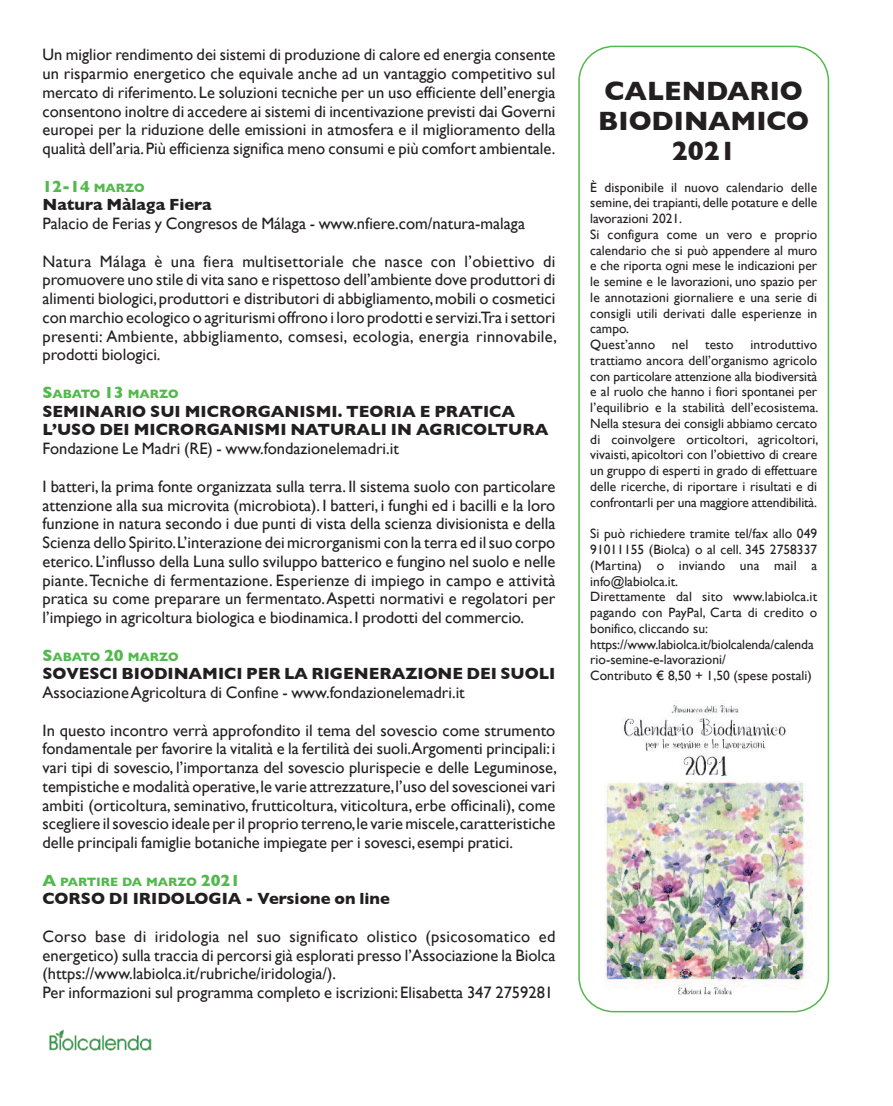
<style>
.page{position:relative;width:893px;height:1106px;background:#fff}
.page>*{position:absolute;margin:0;border:0;box-sizing:border-box;transform-origin:0 0}
.t1{font:700 27px/30px "Gill Sans";color:#231f20;text-align:center}
.t2{font:16.5px/18.8px "Gill Sans";color:#231f20;text-align:justify}
.t3{font:700 16.5px/18.8px "Gill Sans";color:#231f20}
.t4{font:13.5px/15.8px "Gill Sans";color:#231f20}
.t5{font:700 12.3px "Gill Sans";color:#52b94c}
.s1{color:#52b94c}
.s2{font-size:12.3px;color:#52b94c}
.s3{font-size:16.5px}
</style>
<div class="page">
<img style="left:49px;top:1029px;width:103px;height:22px">
<svg style="left:578px;top:46px;width:251px;height:966px"></svg>
<img style="left:604px;top:700px;width:213px;height:299px">
<p class="t2" style="left:43px;top:45px;width:514px">Un miglior rendimento dei sistemi di produzione di calore ed energia consente un risparmio energetico che equivale anche ad un vantaggio competitivo sul mercato di riferimento. Le soluzioni tecniche per un uso efficiente dell’energia consentono inoltre di accedere ai sistemi di incentivazione previsti dai Governi europei per la riduzione delle emissioni in atmosfera e il miglioramento della qualità dell’aria.Più efficienza significa meno consumi e più comfort ambientale.</p>
<p class="t3" style="left:43px;top:176px;width:171px"><span class="s1">12-14</span> <span class="s2">MARZO<br></span>NATURA MÀLAGA FIERA</p>
<p class="t2" style="left:43px;top:214px;width:484px">Palacio de Ferias y Congresos de Málaga - www.nfiere.com/natura-malaga</p>
<p class="t2" style="left:43px;top:252px;width:516px">Natura Málaga è una fiera multisettoriale che nasce con l’obiettivo di promuovere uno stile di vita sano e rispettoso dell’ambiente dove produttori di alimenti biologici,produttori e distributori di abbigliamento,mobili o cosmetici con marchio ecologico o agriturismi offrono i loro prodotti e servizi.Tra i settori presenti: Ambiente, abbigliamento, comsesi, ecologia, energia rinnovabile, prodotti biologici.</p>
<p class="t5" style="left:43px;top:386px;width:138px"><span class="s3">S</span>ABATO <span class="s3">13</span> MARZO</p>
<p class="t3" style="left:43px;top:401px;width:508px">SEMINARIO SUI MICRORGANISMI. TEORIA E PRATICA<br>L’USO DEI MICRORGANISMI NATURALI IN AGRICOLTURA</p>
<p class="t2" style="left:43px;top:439px;width:358px">Fondazione Le Madri (RE) - www.fondazionelemadri.it</p>
<p class="t2" style="left:43px;top:477px;width:514px">I batteri, la prima fonte organizzata sulla terra. Il sistema suolo con particolare attenzione alla sua microvita (microbiota). I batteri, i funghi ed i bacilli e la loro funzione in natura secondo i due punti di vista della scienza divisionista e della Scienza dello Spirito.L’interazione dei microrganismi con la terra ed il suo corpo eterico.L’influsso della Luna sullo sviluppo batterico e fungino nel suolo e nelle piante.Tecniche di fermentazione. Esperienze di impiego in campo e attività pratica su come preparare un fermentato.Aspetti normativi e regolatori per l’impiego in agricoltura biologica e biodinamica.I prodotti del commercio.</p>
<p class="t5" style="left:43px;top:649px;width:138px"><span class="s3">S</span>ABATO <span class="s3">20</span> MARZO</p>
<p class="t3" style="left:43px;top:664px;width:514px">SOVESCI BIODINAMICI PER LA RIGENERAZIONE DEI SUOLI</p>
<p class="t2" style="left:43px;top:683px;width:424px">AssociazioneAgricoltura di Confine - www.fondazionelemadri.it</p>
<p class="t2" style="left:43px;top:720px;width:516px">In questo incontro verrà approfondito il tema del sovescio come strumento fondamentale per favorire la vitalità e la fertilità dei suoli.Argomenti principali:i vari tipi di sovescio, l’importanza del sovescio plurispecie e delle Leguminose, tempistiche e modalità operative,le varie attrezzature,l’uso del sovescionei vari ambiti (orticoltura, seminativo, frutticoltura, viticoltura, erbe officinali), come scegliere il sovescio ideale per il proprio terreno,le varie miscele,caratteristiche delle principali famiglie botaniche impiegate per i sovesci, esempi pratici.</p>
<p class="t5" style="left:43px;top:874px;width:199px"><span class="s3">A</span> PARTIRE DA MARZO <span class="s3">2021</span></p>
<p class="t3" style="left:43px;top:889px;width:349px">CORSO DI IRIDOLOGIA - VERSIONE ON LINE</p>
<p class="t2" style="left:43px;top:927px;width:514px;text-align:left">Corso base di iridologia nel suo significato olistico (psicosomatico ed energetico) sulla traccia di percorsi già esplorati presso l’Associazione la Biolca (https://www.labiolca.it/rubriche/iridologia/).<br>Per informazioni sul programma completo e iscrizioni:Elisabetta 347 2759281</p>
<h1 class="t1" style="left:598px;top:76px;width:212px">CALENDARIO<br>BIODINAMICO<br>2021</h1>
<p class="t4" style="left:590px;top:179px;width:230px">È disponibile il nuovo calendario delle semine, dei trapianti, delle potature e delle lavorazioni 2021.<br>Si configura come un vero e proprio calendario che si può appendere al muro e che riporta ogni mese le indicazioni per le semine e le lavorazioni, uno spazio per le annotazioni giornaliere e una serie di consigli utili derivati dalle esperienze in campo.<br>Quest’anno nel testo introduttivo trattiamo ancora dell’organismo agricolo con particolare attenzione alla biodiversità e al ruolo che hanno i fiori spontanei per l’equilibrio e la stabilità dell’ecosistema.<br>Nella stesura dei consigli abbiamo cercato di coinvolgere orticoltori, agricoltori, vivaisti, apicoltori con l’obiettivo di creare un gruppo di esperti in grado di effettuare delle ricerche, di riportare i risultati e di confrontarli per una maggiore attendibilità.</p>
<p class="t4" style="left:590px;top:525px;width:228px">Si può richiedere tramite tel/fax allo 049<br>91011155 (Biolca) o al cell. 345 2758337 (Martina) o inviando una mail a info@labiolca.it.<br>Direttamente dal sito www.labiolca.it pagando con PayPal, Carta di credito o bonifico, cliccando su: https://www.labiolca.it/biolcalenda/calenda rio-semine-e-lavorazioni/<br>Contributo € 8,50 + 1,50 (spese postali)</p>
</div>
